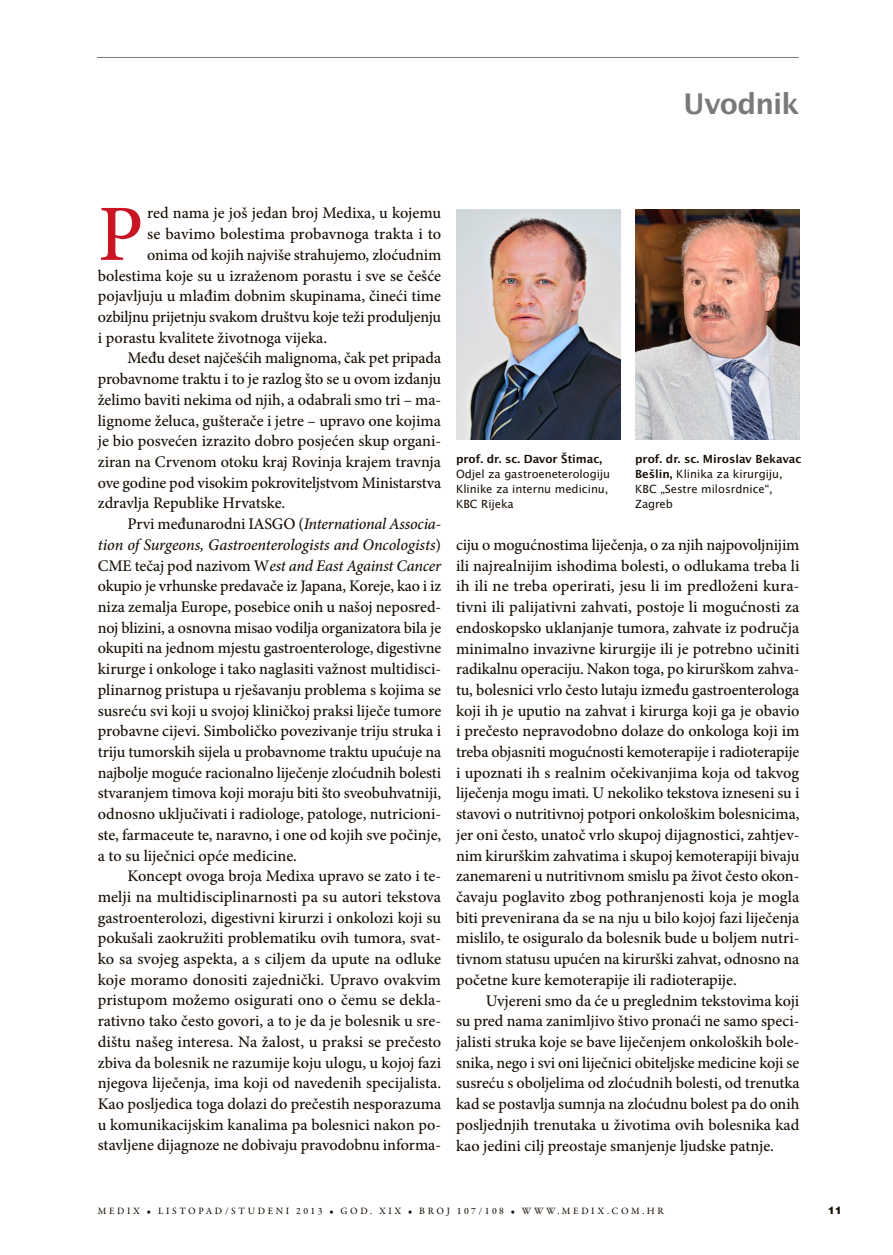
<style>
.page{position:relative;width:893px;height:1255px;background:#fff}
.page>*{position:absolute;margin:0;border:0;box-sizing:border-box;transform-origin:0 0}
.Uvodnik_DropCAp{font:500 79.95px "Minion Pro";color:#c91523}
.t1{font:28.5px "Lucida San Dem";letter-spacing:-.035em;color:#7a7978}
.Uvodnik_txt{font:500 16.2px/20.7px "Minion Pro";letter-spacing:-.005em;color:#180f05;text-align:justify}
.Uvodnik_DropCAp-2{font:500 16.2px "Minion Pro";letter-spacing:-.005em;color:#180f05}
.sl_Uvodnik_potpis_im{font:11.25px/15px "Lucida San Rom";color:#180f05}
.sl_Uvodnik_potpis_us{font:11.25px/15px "Lucida San Rom";color:#180f05}
.sl_Uvodnik_potpis_im-2{font:11.25px "Lucida San Dem";color:#180f05}
.t2{font:900 10.5px "Helvetica Neue LT Pro";color:#180f05}
.t3{font:500 9.75px "Garamond Premr Pro";letter-spacing:.27em;color:#180f05}
.s1{font-style:italic}
.s2{font-family:"Lucida San Dem"}
</style>
<div class="page">
<hr style="left:97px;top:57px;width:702px;height:1px;background:#7a7978">
<img style="left:635px;top:210px;width:164px;height:229px">
<img style="left:456px;top:210px;width:164px;height:229px">
<h2 class="t1" style="left:684px;top:86px;width:117px">Uvodnik</h2>
<p class="Uvodnik_DropCAp" style="left:98px;top:180px;width:47px">P</p>
<p class="Uvodnik_DropCAp-2" style="left:147px;top:202px;width:295px">red nama je još jedan broj Medixa, u kojemu</p>
<p class="Uvodnik_DropCAp-2" style="left:147px;top:223px;width:295px">se bavimo bolestima probavnoga trakta i to</p>
<p class="Uvodnik_DropCAp-2" style="left:147px;top:244px;width:295px">onima od kojih najviše strahujemo, zloćudnim</p>
<p class="Uvodnik_DropCAp-2" style="left:98px;top:264px;width:345px">bolestima koje su u izraženom porastu i sve se češće</p>
<p class="Uvodnik_DropCAp-2" style="left:98px;top:285px;width:345px">pojavljuju u mlađim dobnim skupinama, čineći time</p>
<p class="Uvodnik_DropCAp-2" style="left:98px;top:306px;width:345px">ozbiljnu prijetnju svakom društvu koje teži produljenju</p>
<p class="Uvodnik_DropCAp-2" style="left:98px;top:326px;width:231px">i porastu kvalitete životnoga vijeka.</p>
<p class="Uvodnik_txt" style="left:98px;top:348px;width:345px;text-indent:30px">Među deset najčešćih malignoma, čak pet pripada probavnome traktu i to je razlog što se u ovom izdanju želimo baviti nekima od njih, a odabrali smo tri – ma&shy;lignome želuca, gušterače i jetre – upravo one kojima je bio posvećen izrazito dobro posjećen skup organi&shy;ziran na Crvenom otoku kraj Rovinja krajem travnja ove godine pod visokim pokroviteljstvom Ministarstva zdravlja Republike Hrvatske.</p>
<p class="Uvodnik_txt" style="left:98px;top:513px;width:345px;text-indent:30px">Prvi međunarodni IASGO (<span class="s1">International Associa&shy;tion of Surgeons, Gastroenterologists and Oncologists</span>)<br>CME tečaj pod nazivom W<span class="s1">est and East Against Cancer </span>okupio je vrhunske predavače iz Japana, Koreje, kao i iz niza zemalja Europe, posebice onih u našoj neposred&shy;noj blizini, a osnovna misao vodilja organizatora bila je okupiti na jednom mjestu gastroenterologe, digestivne kirurge i onkologe i tako naglasiti važnost multidisci&shy;plinarnog pristupa u rješavanju problema s kojima se susreću svi koji u svojoj kliničkoj praksi liječe tumore probavne cijevi. Simboličko povezivanje triju struka i triju tumorskih sijela u probavnome traktu upućuje na najbolje moguće racionalno liječenje zloćudnih bolesti stvaranjem timova koji moraju biti što sveobuhvatniji, odnosno uključivati i radiologe, patologe, nutricioni&shy;ste, farmaceute te, naravno, i one od kojih sve počinje, a to su liječnici opće medicine.</p>
<p class="Uvodnik_txt" style="left:98px;top:865px;width:345px;text-indent:30px">Koncept ovoga broja Medixa upravo se zato i te&shy;melji na multidisciplinarnosti pa su autori tekstova gastroenterolozi, digestivni kirurzi i onkolozi koji su pokušali zaokružiti problematiku ovih tumora, svat&shy;ko sa svojeg aspekta, a s ciljem da upute na odluke koje moramo donositi zajednički. Upravo ovakvim pristupom možemo osigurati ono o čemu se dekla&shy;rativno tako često govori, a to je da je bolesnik u sre&shy;dištu našeg interesa. Na žalost, u praksi se prečesto zbiva da bolesnik ne razumije koju ulogu, u kojoj fazi njegova liječenja, ima koji od navedenih specijalista.<br>Kao posljedica toga dolazi do prečestih nesporazuma u komunikacijskim kanalima pa bolesnici nakon po&shy;stavljene dijagnoze ne dobivaju pravodobnu informa-</p>
<p class="sl_Uvodnik_potpis_im-2" style="left:456px;top:452px;width:148px">prof. dr. sc. Davor Štimac,</p>
<p class="sl_Uvodnik_potpis_us" style="left:456px;top:467px;width:156px">Odjel za gastroeneterologiju<br>Klinike za internu medicinu,<br>KBC Rijeka</p>
<p class="sl_Uvodnik_potpis_im" style="left:635px;top:452px;width:168px"><span class="s2">prof. dr. sc. Miroslav Bekavac<br>Bešlin,</span> Klinika za kirurgiju,<br>KBC „Sestre milosrdnice“,<br>Zagreb</p>
<p class="Uvodnik_txt" style="left:456px;top:534px;width:345px">ciju o mogućnostima liječenja, o za njih najpovoljnijim ili najrealnijim ishodima bolesti, o odlukama treba li ih ili ne treba operirati, jesu li im predloženi kura&shy;tivni ili palijativni zahvati, postoje li mogućnosti za endoskopsko uklanjanje tumora, zahvate iz područja minimalno invazivne kirurgije ili je potrebno učiniti radikalnu operaciju. Nakon toga, po kirurškom zahva&shy;tu, bolesnici vrlo često lutaju između gastroenterologa koji ih je uputio na zahvat i kirurga koji ga je obavio i prečesto nepravodobno dolaze do onkologa koji im treba objasniti mogućnosti kemoterapije i radioterapije i upoznati ih s realnim očekivanjima koja od takvog liječenja mogu imati. U nekoliko tekstova izneseni su i stavovi o nutritivnoj potpori onkološkim bolesnicima, jer oni često, unatoč vrlo skupoj dijagnostici, zahtjev&shy;nim kirurškim zahvatima i skupoj kemoterapiji bivaju zanemareni u nutritivnom smislu pa život često okon&shy;čavaju poglavito zbog pothranjenosti koja je mogla biti prevenirana da se na nju u bilo kojoj fazi liječenja mislilo, te osiguralo da bolesnik bude u boljem nutri&shy;tivnom statusu upućen na kirurški zahvat, odnosno na početne kure kemoterapije ili radioterapije.</p>
<p class="Uvodnik_txt" style="left:456px;top:990px;width:345px;text-indent:30px">Uvjereni smo da će u preglednim tekstovima koji su pred nama zanimljivo štivo pronaći ne samo speci&shy;jalisti struka koje se bave liječenjem onkoloških bole&shy;snika, nego i svi oni liječnici obiteljske medicine koji se susreću s oboljelima od zloćudnih bolesti, od trenutka kad se postavlja sumnja na zloćudnu bolest pa do onih posljednjih trenutaka u životima ovih bolesnika kad kao jedini cilj preostaje smanjenje ljudske patnje.</p>
<p class="t3" style="left:98px;top:1204px;width:567px">MEDIX • LISTOPAD/STUDENI 2013 • GOD. XIX • BROJ 107/108 • WWW.MEDIX.COM.HR</p>
<p class="t2" style="left:828px;top:1203px;width:16px">11</p>
</div>
